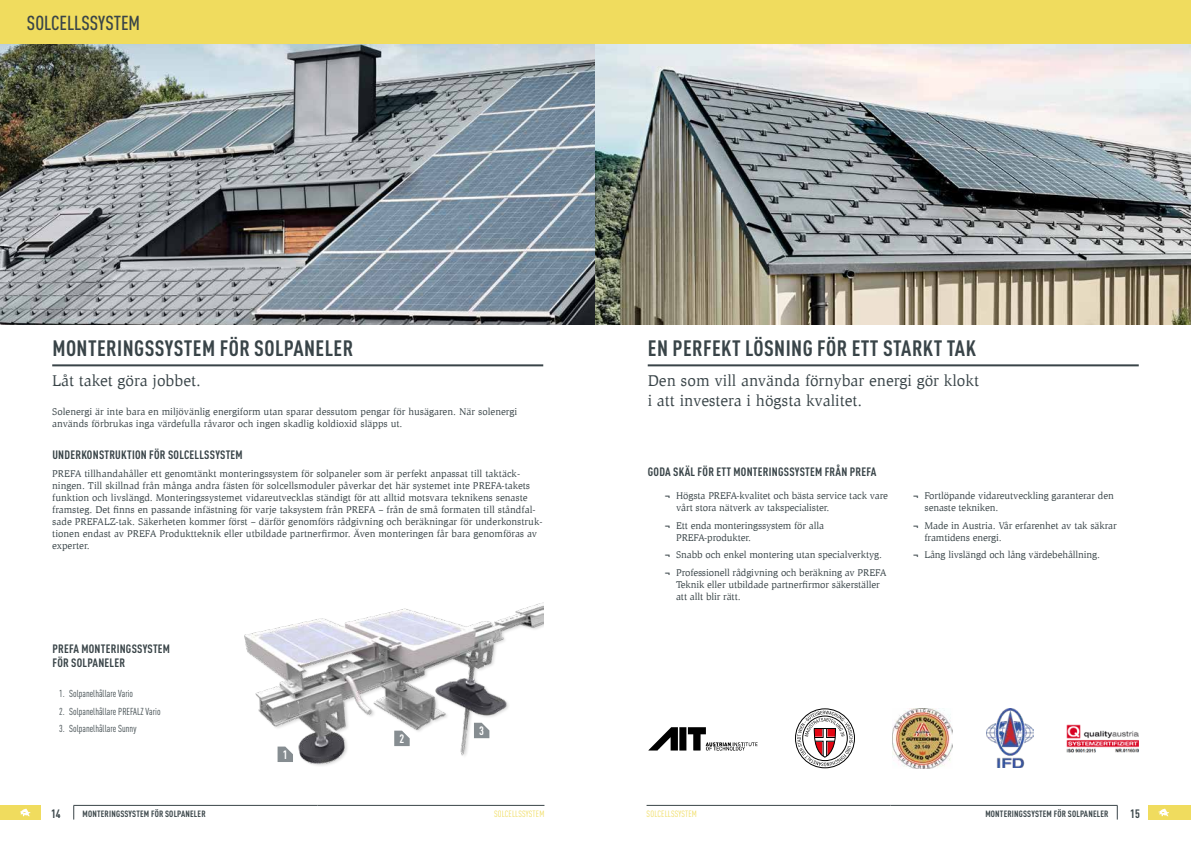
<style>
.page{position:relative;width:1191px;height:842px;background:#fff}
.page>*{position:absolute;margin:0;border:0;box-sizing:border-box;transform-origin:0 0}
.t1{font:700 condensed 22px "DIN Pro";letter-spacing:.02em;color:#394448}
.t2{font:500 condensed 20px "DIN Pro";color:#394448}
.t3{font:16px/19.2px "Slimbach Pro";color:#394448}
.t4{font:700 condensed 12px/14.4px "DIN Pro";letter-spacing:.02em;color:#394448}
.t5{font:700 condensed 12px "DIN Pro";color:#fff}
.t6{font:10px/12px "Slimbach Pro";color:#394448}
.t7{font:condensed 10px "DIN Pro";color:#394448}
.t8{font:700 condensed 9px "DIN Pro";color:#394448}
.t9{font:condensed 9px "DIN Pro";letter-spacing:.02em;color:#f0dc5e}
.s1{font-family:"DIN Pro";font-weight:500}
</style>
<div class="page">
<div style="left:0;top:805px;width:41px;height:15px;background:#f0dc5e"></div>
<svg style="left:20px;top:809px;width:10px;height:7px"></svg>
<div style="left:1148px;top:805px;width:43px;height:15px;background:#f0dc5e"></div>
<svg style="left:1158px;top:809px;width:11px;height:7px"></svg>
<hr style="left:646px;top:805px;width:244px;height:1px;background:#394448">
<hr style="left:890px;top:805px;width:227px;height:1px;background:#394448">
<svg style="left:1117px;top:806px;width:1px;height:13px"></svg>
<svg style="left:73px;top:806px;width:1px;height:13px"></svg>
<hr style="left:73px;top:805px;width:244px;height:1px;background:#394448">
<hr style="left:317px;top:805px;width:227px;height:1px;background:#394448">
<div style="left:0;top:0;width:1191px;height:44px;background:#f0dc5e"></div>
<img style="left:0;top:44px;width:1191px;height:281px">
<hr style="left:52px;top:364px;width:491px;height:2px;background:#394448">
<img style="left:244px;top:602px;width:299px;height:164px">
<svg style="left:277px;top:746px;width:16px;height:16px"></svg>
<svg style="left:394px;top:731px;width:16px;height:15px"></svg>
<svg style="left:474px;top:723px;width:15px;height:15px"></svg>
<hr style="left:647px;top:364px;width:491px;height:2px;background:#394448">
<img style="left:648px;top:727px;width:110px;height:24px">
<img style="left:893px;top:708px;width:59px;height:60px">
<svg style="left:795px;top:708px;width:59px;height:60px"></svg>
<img style="left:986px;top:709px;width:47px;height:59px">
<img style="left:1066px;top:724px;width:72px;height:28px">
<h2 class="t2" style="left:27px;top:8px;width:115px">SOLCELLSSYSTEM</h2>
<h1 class="t1" style="left:52px;top:331px;width:302px">MONTERINGSSYSTEM FÖR SOLPANELER</h1>
<h3 class="t3" style="left:52px;top:371px;width:150px">Låt taket göra jobbet.</h3>
<p class="t6" style="left:52px;top:406px;width:466px">Solenergi är inte bara en miljövänlig energiform utan sparar dessutom pengar för husägaren. När solenergi används förbrukas inga värdefulla råvaror och ingen skadlig koldioxid släpps ut.</p>
<p class="t4" style="left:52px;top:446px;width:192px">UNDERKONSTRUKTION FÖR SOLCELLSSYSTEM</p>
<p class="t6" style="left:52px;top:467px;width:492px">PREFA tillhandahåller ett genomtänkt monteringssystem för solpaneler som är perfekt anpassat till taktäck&shy;ningen. Till skillnad från många andra fästen för solcellsmoduler påverkar det här systemet inte PREFA-takets funktion och livslängd. Monteringssystemet vidareutvecklas ständigt för att alltid motsvara teknikens senaste framsteg. Det finns en passande infästning för varje taksystem från PREFA – från de små formaten till ståndfal&shy;sade PREFALZ-tak. Säkerheten kommer först – därför genomförs rådgivning och beräkningar för underkonstruk&shy;tionen endast av PREFA Produktteknik eller utbildade partnerfirmor. Även monteringen får bara genomföras av experter.</p>
<p class="t4" style="left:52px;top:640px;width:119px">PREFA MONTERINGSSYSTEM<br>FÖR SOLPANELER</p>
<p class="t7" style="left:59px;top:686px;width:76px">1. Solpanelhållare Vario</p>
<p class="t7" style="left:59px;top:704px;width:103px">2. Solpanelhållare PREFALZ Vario</p>
<p class="t7" style="left:59px;top:722px;width:79px">3. Solpanelhållare Sunny</p>
<p class="t5" style="left:283px;top:745px;width:6px">1</p>
<p class="t5" style="left:399px;top:729px;width:6px">2</p>
<p class="t5" style="left:479px;top:721px;width:6px">3</p>
<h1 class="t1" style="left:648px;top:331px;width:329px">EN PERFEKT LÖSNING FÖR ETT STARKT TAK</h1>
<h3 class="t3" style="left:647px;top:371px;width:333px">Den som vill använda förnybar energi gör klokt i att investera i högsta kvalitet.</h3>
<p class="t4" style="left:648px;top:463px;width:230px">GODA SKÄL FÖR ETT MONTERINGSSYSTEM FRÅN PREFA</p>
<p class="t6" style="left:676px;top:490px;width:213px;text-indent:-11px"><span class="s1">¬</span> Högsta PREFA-kvalitet och bästa service tack vare vårt stora nätverk av takspecialister.</p>
<p class="t6" style="left:676px;top:519px;width:150px;text-indent:-11px"><span class="s1">¬</span> Ett enda monteringssystem för alla<br>PREFA-produkter.</p>
<p class="t6" style="left:664px;top:546px;width:223px;line-height:17.7px"><span class="s1">¬</span> Snabb och enkel montering utan specialverktyg. <span class="s1">¬</span> Professionell rådgivning och beräkning av PREFA</p>
<p class="t6" style="left:676px;top:579px;width:205px">Teknik eller utbildade partnerfirmor säkerställer att allt blir rätt.</p>
<p class="t6" style="left:924px;top:490px;width:191px;text-indent:-11px"><span class="s1">¬</span> Fortlöpande vidareutveckling garanterar den senaste tekniken.</p>
<p class="t6" style="left:924px;top:519px;width:194px;text-indent:-11px"><span class="s1">¬</span> Made in Austria. Vår erfarenhet av tak säkrar framtidens energi.</p>
<p class="t6" style="left:913px;top:549px;width:188px"><span class="s1">¬</span> Lång livslängd och lång värdebehållning.</p>
<p class="t4" style="left:51px;top:805px;width:11px">14</p>
<p class="t8" style="left:83px;top:807px;width:11px">MONTERINGSSYSTEM</p>
<p class="t8" style="left:151px;top:807px;width:20px">FÖR SOLPANELER</p>
<p class="t9" style="left:494px;top:807px;width:19px">SOLCELLSS</p>
<p class="t9" style="left:526px;top:807px;width:20px">YSTEM</p>
<p class="t9" style="left:646px;top:807px;width:19px">SOLCELLSS</p>
<p class="t9" style="left:678px;top:807px;width:20px">YSTEM</p>
<p class="t8" style="left:985px;top:807px;width:11px">MONTERINGSSYSTEM</p>
<p class="t8" style="left:1053px;top:807px;width:20px">FÖR SOLPANELER</p>
<p class="t4" style="left:1130px;top:805px;width:11px">15</p>
</div>
